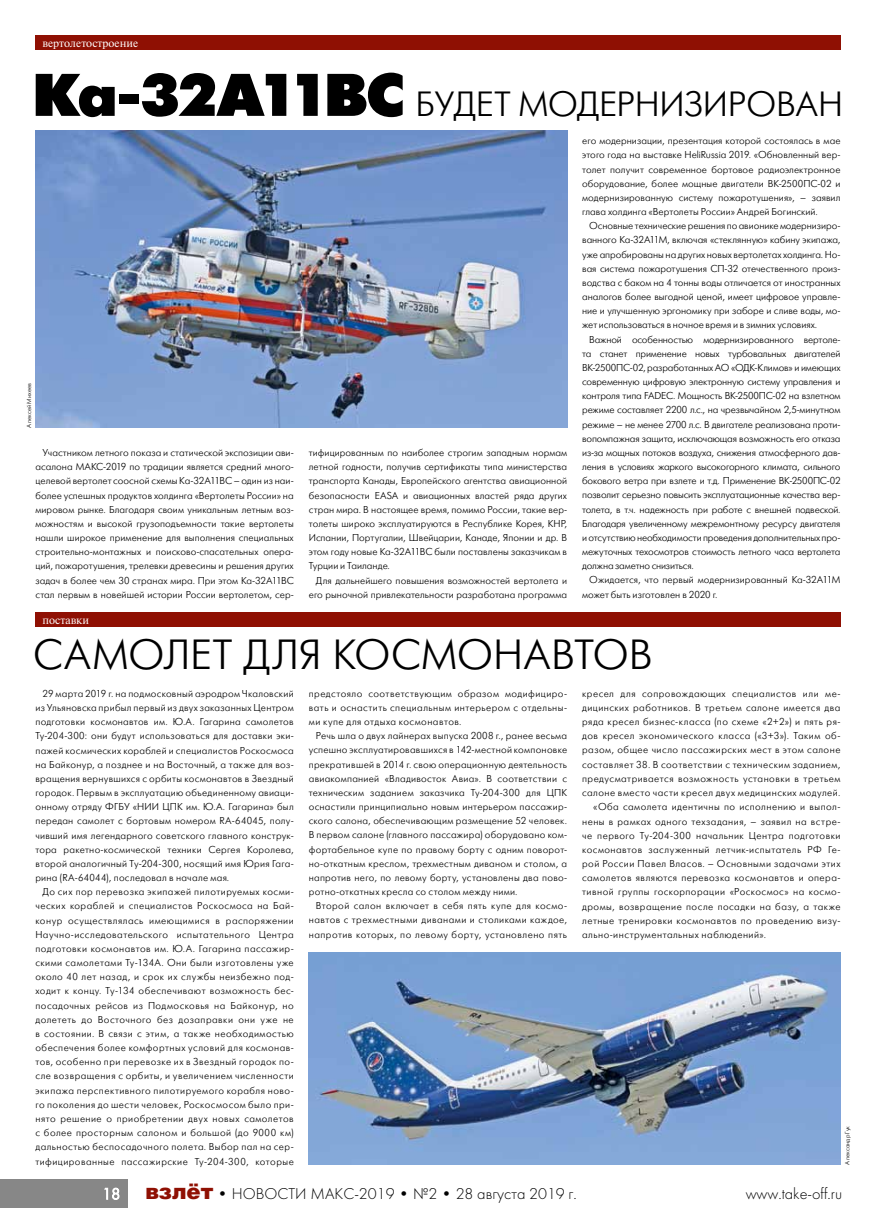
<style>
.page{position:relative;width:876px;height:1219px;background:#fff}
.page>*{position:absolute;margin:0;border:0;box-sizing:border-box;transform-origin:0 0}
.t1{font:42.12px "Futura Futuris Light C";letter-spacing:-.005em;color:#000}
.t2{font:35px "Futura Futuris Light C";letter-spacing:-.015em;color:#000}
.t3{font:16.25px "Futura Light C";color:#000}
.t4{font:11.25px "Newton C";color:#fff}
.t5{font:10px/14.1px "Futura Futuris Light C";letter-spacing:.04em;color:#000;text-align:justify}
.t6{font:10px/14.1px "Futura Futuris Light C";letter-spacing:.005em;color:#000;text-align:right}
.t7{font:6.25px "Futura Futuris Light C";letter-spacing:.015em;color:#000}
.s1{font-family:"Futura Futuris Black C";font-size:60px}
.s2{font-family:"Helios Black C";font-size:21.25px;color:#8f1003}
</style>
<div class="page">
<div style="left:0;top:1179px;width:127px;height:28px;background:#878787"></div>
<svg style="left:104px;top:1187px;width:16px;height:13px"></svg>
<div style="left:35px;top:35px;width:805px;height:15px;background:#8f1003"></div>
<div style="left:35px;top:613px;width:805px;height:14px;background:#8f1003"></div>
<img style="left:35px;top:130px;width:532px;height:298px">
<img style="left:309px;top:952px;width:531px;height:213px">
<p class="t4" style="left:43px;top:37px;width:97px">вертолетостроение</p>
<h2 class="t2" style="left:32px;top:86px;width:812px"><span class="s1">Ка-32А11ВС</span> БУДЕТ МОДЕРНИЗИРОВАН</h2>
<p class="t7" style="left:26px;top:428px;width:46px;rotate:-90deg">Алексей Михеев</p>
<p class="t5" style="left:35px;top:446px;width:260px;text-indent:7px">Участником летного показа и статической экспозиции ави&shy;асалона МАКС‑2019 по традиции является средний много&shy;целевой вертолет соосной схемы Ка‑32А11BC – один из наи&shy;более успешных продуктов холдинга «Вертолеты России» на мировом рынке. Благодаря своим уникальным летным воз&shy;можностям и высокой грузоподъемности такие вертолеты нашли широкое применение для выполнения специальных строительно-монтажных и поисково-спасательных опера&shy;ций, пожаротушения, трелевки древесины и решения других задач в более чем 30 странах мира. При этом Ка‑32А11BC стал первым в новейшей истории России вертолетом, сер-</p>
<p class="t5" style="left:309px;top:446px;width:260px">тифицированным по наиболее строгим западным нормам летной годности, получив сертификаты типа министерства транспорта Канады, Европейского агентства авиационной безопасности EASA и авиационных властей ряда других стран мира. В настоящее время, помимо России, такие вер&shy;толеты широко эксплуатируются в Республике Корея, КНР, Испании, Португалии, Швейцарии, Канаде, Японии и др. В этом году новые Ка‑32А11ВС были поставлены заказчикам в Турции и Таиланде.</p>
<p class="t6" style="left:309px;top:573px;width:260px">Для дальнейшего повышения возможностей вертолета и его рыночной привлекательности разработана программа</p>
<p class="t4" style="left:43px;top:614px;width:48px">поставки</p>
<p class="t5" style="left:582px;top:134px;width:260px">его модернизации, презентация которой состоялась в мае этого года на выставке HeliRussia 2019. «Обновленный вер&shy;толет получит современное бортовое радиоэлектронное оборудование, более мощные двигатели ВК‑2500ПС‑02 и модернизированную систему пожаротушения», – заявил глава холдинга «Вертолеты России» Андрей Богинский.</p>
<p class="t5" style="left:582px;top:219px;width:260px;text-indent:7px">Основные технические решения по авионике модернизиро&shy;ванного Ка‑32А11М, включая «стеклянную» кабину экипажа, уже апробированы на других новых вертолетах холдинга. Но&shy;вая система пожаротушения СП‑32 отечественного произ&shy;водства с баком на 4 тонны воды отличается от иностранных аналогов более выгодной ценой, имеет цифровое управле&shy;ние и улучшенную эргономику при заборе и сливе воды, мо&shy;жет использоваться в ночное время и в зимних условиях.</p>
<p class="t5" style="left:582px;top:332px;width:260px;text-indent:7px">Важной особенностью модернизированного вертоле&shy;та станет применение новых турбовальных двигателей ВК‑2500ПС‑02, разработанных АО «ОДК-Климов» и имеющих современную цифровую электронную систему управления и контроля типа FADEC. Мощность ВК‑2500ПС‑02 на взлетном режиме составляет 2200 л.с., на чрезвычайном 2,5‑минутном режиме – не менее 2700 л.с. В двигателе реализована проти&shy;вопомпажная защита, исключающая возможность его отказа из-за мощных потоков воздуха, снижения атмосферного дав&shy;ления в условиях жаркого высокогорного климата, сильного бокового ветра при взлете и т.д. Применение ВК‑2500ПС‑02 позволит серьезно повысить эксплуатационные качества вер&shy;толета, в т.ч. надежность при работе с внешней подвеской.<br>Благодаря увеличенному межремонтному ресурсу двигателя и отсутствию необходимости проведения дополнительных про&shy;межуточных техосмотров стоимость летного часа вертолета должна заметно снизиться.</p>
<p class="t6" style="left:582px;top:573px;width:260px;text-align:left;text-indent:7px">Ожидается, что первый модернизированный Ка‑32А11М может быть изготовлен в 2020 г.</p>
<h1 class="t1" style="left:33px;top:633px;width:620px">САМОЛЕТ ДЛЯ КОСМОНАВТОВ</h1>
<p class="t5" style="left:35px;top:687px;width:260px;text-indent:7px">29 марта 2019 г. на подмосковный аэродром Чкаловский из Ульяновска прибыл первый из двух заказанных Центром подготовки космонавтов им. Ю.А. Гагарина самолетов Ту‑204‑300: они будут использоваться для доставки эки&shy;пажей космических кораблей и специалистов Роскосмоса на Байконур, а позднее и на Восточный, а также для воз&shy;вращения вернувшихся с орбиты космонавтов в Звездный городок. Первым в эксплуатацию объединенному авиаци&shy;онному отряду ФГБУ «НИИ ЦПК им. Ю.А. Гагарина» был передан самолет с бортовым номером RA‑64045, полу&shy;чивший имя легендарного советского главного конструк&shy;тора ракетно-космической техники Сергея Королева, второй аналогичный Ту‑204‑300, носящий имя Юрия Гага&shy;рина (RA‑64044), последовал в начале мая.</p>
<p class="t5" style="left:35px;top:885px;width:260px;text-indent:7px">До сих пор перевозка экипажей пилотируемых косми&shy;ческих кораблей и специалистов Роскосмоса на Бай&shy;конур осуществлялась имеющимися в распоряжении Научно-исследовательского испытательного Центра подготовки космонавтов им. Ю.А. Гагарина пассажир&shy;скими самолетами Ту‑134А. Они были изготовлены уже около 40 лет назад, и срок их службы неизбежно под&shy;ходит к концу. Ту‑134 обеспечивают возможность бес&shy;посадочных рейсов из Подмосковья на Байконур, но долететь до Восточного без дозаправки они уже не в состоянии. В связи с этим, а также необходимостью обеспечения более комфортных условий для космонав&shy;тов, особенно при перевозке их в Звездный городок по&shy;сле возвращения с орбиты, и увеличением численности экипажа перспективного пилотируемого корабля ново&shy;го поколения до шести человек, Роскосмосом было при&shy;нято решение о приобретении двух новых самолетов с более просторным салоном и большой (до 9000 км) дальностью беспосадочного полета. Выбор пал на сер&shy;тифицированные пассажирские Ту‑204‑300, которые</p>
<p class="t5" style="left:309px;top:686px;width:260px">предстояло соответствующим образом модифициро&shy;вать и оснастить специальным интерьером с отдельны&shy;ми купе для отдыха космонавтов.</p>
<p class="t5" style="left:309px;top:729px;width:260px;text-indent:7px">Речь шла о двух лайнерах выпуска 2008 г., ранее весьма успешно эксплуатировавшихся в 142‑местной компоновке прекратившей в 2014 г. свою операционную деятельность авиакомпанией «Владивосток Авиа». В соответствии с техническим заданием заказчика Ту‑204‑300 для ЦПК оснастили принципиально новым интерьером пассажир&shy;ского салона, обеспечивающим размещение 52 человек.<br>В первом салоне (главного пассажира) оборудовано ком&shy;фортабельное купе по правому борту с одним поворот&shy;но-откатным креслом, трехместным диваном и столом, а напротив него, по левому борту, установлены два пово&shy;ротно-откатных кресла со столом между ними.</p>
<p class="t5" style="left:309px;top:899px;width:260px;text-indent:7px">Второй салон включает в себя пять купе для космо&shy;навтов с трехместными диванами и столиками каждое, напротив которых, по левому борту, установлено пять</p>
<p class="t5" style="left:582px;top:686px;width:260px">кресел для сопровождающих специалистов или ме-</p>
<p class="t5" style="left:582px;top:701px;width:260px">дицинских работников. В третьем салоне имеется два</p>
<p class="t5" style="left:582px;top:715px;width:260px">ряда кресел бизнес-класса (по схеме «2+2») и пять ря-</p>
<p class="t5" style="left:582px;top:729px;width:260px">дов кресел экономического класса («3+3»). Таким об-</p>
<p class="t5" style="left:582px;top:743px;width:260px">разом, общее число пассажирских мест в этом салоне</p>
<p class="t5" style="left:582px;top:757px;width:260px">составляет 38. В соответствии с техническим заданием,</p>
<p class="t5" style="left:582px;top:771px;width:260px">предусматривается возможность установки в третьем</p>
<p class="t5" style="left:582px;top:786px;width:260px">салоне вместо части кресел двух медицинских модулей.</p>
<p class="t5" style="left:593px;top:800px;width:248px">«Оба самолета идентичны по исполнению и выпол-</p>
<p class="t5" style="left:582px;top:814px;width:260px">нены в рамках одного техзадания, – заявил на встре-</p>
<p class="t5" style="left:582px;top:828px;width:260px">че первого Ту‑204‑300 начальник Центра подготовки</p>
<p class="t5" style="left:582px;top:843px;width:260px">космонавтов заслуженный летчик-испытатель РФ Ге-</p>
<p class="t5" style="left:582px;top:857px;width:260px">рой России Павел Власов. – Основными задачами этих</p>
<p class="t5" style="left:582px;top:871px;width:260px">самолетов являются перевозка космонавтов и опера-</p>
<p class="t5" style="left:582px;top:885px;width:260px">тивной группы госкорпорации «Роскосмос» на космо-</p>
<p class="t5" style="left:582px;top:899px;width:260px">дромы, возвращение после посадки на базу, а также</p>
<p class="t5" style="left:582px;top:914px;width:260px">летные тренировки космонавтов по проведению визу-</p>
<p class="t5" style="left:582px;top:928px;width:185px">ально-инструментальных наблюдений».</p>
<p class="t7" style="left:844px;top:1165px;width:40px;rotate:-90deg">Александр Гук</p>
<h3 class="t3" style="left:145px;top:1185px;width:432px"><span class="s2">взлёт</span> • НОВОСТИ МАКС‑2019 • №2 • 28 августа 2019 г.</h3>
<h3 class="t3" style="left:745px;top:1185px;width:98px">www.take-off.ru</h3>
</div>
